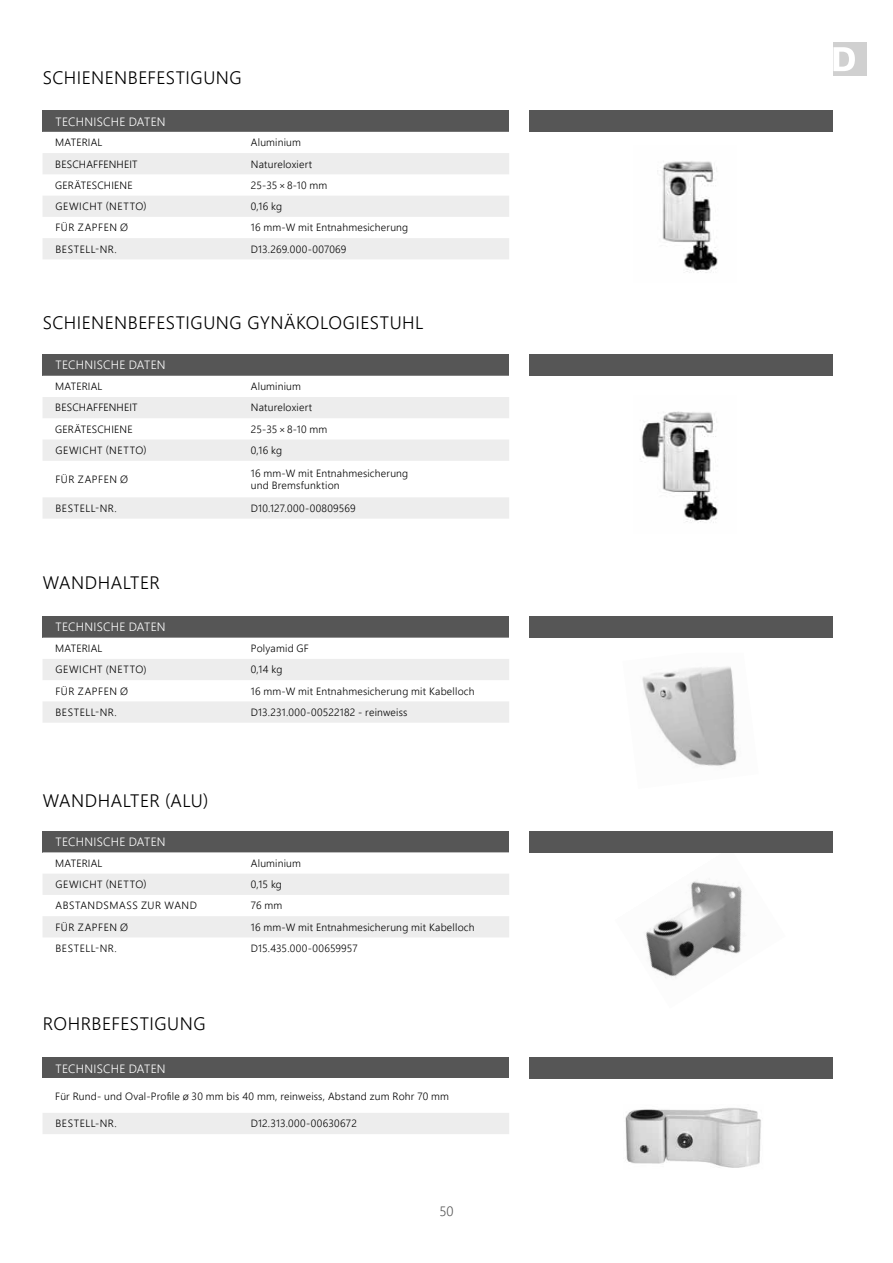
<style>
.page{position:relative;width:893px;height:1263px;background:#fff}
.page>*{position:absolute;margin:0;border:0;box-sizing:border-box;transform-origin:0 0}
.t1{font:300 18px "Segoe UI";letter-spacing:.03em;color:#000}
.t2{font:300 13.5px "Segoe UI";color:#565656}
.t3{font:300 12px "Segoe UI";letter-spacing:.025em;color:#fff}
.t4{font:300 10.5px/12.6px "Segoe UI";letter-spacing:.02em;color:#000}
.t5{font:300 10.5px "Segoe UI";letter-spacing:.055em;color:#000}
.t6{font:300 10.5px "Segoe UI";letter-spacing:.05em;color:#000}
.t7{font:300 10.5px "Segoe UI";letter-spacing:.045em;color:#000}
</style>
<div class="page">
<div style="left:833px;top:43px;width:34px;height:33px;background:#d0d0d0"></div>
<svg style="left:833px;top:47px;width:22px;height:24px"></svg>
<img style="left:625px;top:1108px;width:136px;height:60px">
<img style="left:614px;top:852px;width:172px;height:126px">
<div style="left:530px;top:1057px;width:303px;height:22px;background:#565656"></div>
<div style="left:530px;top:831px;width:303px;height:21px;background:#565656"></div>
<img style="left:657px;top:161px;width:61px;height:112px">
<img style="left:641px;top:411px;width:77px;height:112px">
<img style="left:642px;top:666px;width:95px;height:100px">
<div style="left:530px;top:111px;width:303px;height:21px;background:#565656"></div>
<div style="left:530px;top:616px;width:303px;height:22px;background:#565656"></div>
<div style="left:530px;top:354px;width:303px;height:22px;background:#565656"></div>
<div style="left:43px;top:1057px;width:466px;height:22px;background:#565656"></div>
<div style="left:43px;top:1113px;width:466px;height:21px;background:#ededed"></div>
<div style="left:43px;top:831px;width:466px;height:21px;background:#565656"></div>
<svg style="left:43px;top:852px;width:466px;height:85px"></svg>
<div style="left:43px;top:111px;width:466px;height:21px;background:#565656"></div>
<svg style="left:43px;top:153px;width:466px;height:106px;fill:#ededed"></svg>
<div style="left:43px;top:616px;width:466px;height:22px;background:#565656"></div>
<svg style="left:43px;top:659px;width:466px;height:64px"></svg>
<div style="left:43px;top:354px;width:466px;height:22px;background:#565656"></div>
<svg style="left:43px;top:397px;width:466px;height:122px;fill:#f0f0f0"></svg>
<h1 class="t1" style="left:43px;top:61px;width:200px">SCHIENENBEFESTIGUNG</h1>
<p class="t3" style="left:55px;top:110px;width:112px">TECHNISCHE DATEN</p>
<p class="t4" style="left:55px;top:135px;width:49px">MATERIAL</p>
<p class="t4" style="left:251px;top:135px;width:52px">Aluminium</p>
<p class="t4" style="left:55px;top:156px;width:84px">BESCHAFFENHEIT</p>
<p class="t4" style="left:251px;top:156px;width:63px">Natureloxiert</p>
<p class="t4" style="left:55px;top:178px;width:79px">GERÄTESCHIENE</p>
<p class="t4" style="left:251px;top:178px;width:78px">25-35×8-10 mm</p>
<p class="t5" style="left:55px;top:196px;width:93px">GEWICHT (NETTO)</p>
<p class="t4" style="left:251px;top:199px;width:33px">0,16 kg</p>
<p class="t7" style="left:55px;top:218px;width:74px">FÜR ZAPFEN Ø</p>
<p class="t4" style="left:251px;top:220px;width:159px">16 mm-W mit Entnahmesicherung</p>
<p class="t6" style="left:55px;top:239px;width:63px">BESTELL-NR.</p>
<p class="t4" style="left:251px;top:242px;width:97px">D13.269.000-007069</p>
<h1 class="t1" style="left:43px;top:305px;width:382px">SCHIENENBEFESTIGUNG GYNÄKOLOGIESTUHL</h1>
<p class="t3" style="left:55px;top:354px;width:112px">TECHNISCHE DATEN</p>
<p class="t4" style="left:55px;top:379px;width:49px">MATERIAL</p>
<p class="t4" style="left:251px;top:379px;width:52px">Aluminium</p>
<p class="t4" style="left:55px;top:400px;width:84px">BESCHAFFENHEIT</p>
<p class="t4" style="left:251px;top:400px;width:63px">Natureloxiert</p>
<p class="t4" style="left:55px;top:422px;width:79px">GERÄTESCHIENE</p>
<p class="t4" style="left:251px;top:422px;width:78px">25-35×8-10 mm</p>
<p class="t5" style="left:55px;top:440px;width:93px">GEWICHT (NETTO)</p>
<p class="t4" style="left:251px;top:443px;width:33px">0,16 kg</p>
<p class="t7" style="left:55px;top:469px;width:74px">FÜR ZAPFEN Ø</p>
<p class="t4" style="left:251px;top:466px;width:159px">16 mm-W mit Entnahmesicherung und Bremsfunktion</p>
<p class="t6" style="left:55px;top:498px;width:63px">BESTELL-NR.</p>
<p class="t4" style="left:251px;top:501px;width:106px">D10.127.000-00809569</p>
<h1 class="t1" style="left:43px;top:566px;width:118px">WANDHALTER</h1>
<p class="t3" style="left:55px;top:616px;width:112px">TECHNISCHE DATEN</p>
<p class="t4" style="left:55px;top:641px;width:49px">MATERIAL</p>
<p class="t4" style="left:251px;top:641px;width:60px">Polyamid GF</p>
<p class="t5" style="left:55px;top:660px;width:93px">GEWICHT (NETTO)</p>
<p class="t4" style="left:251px;top:662px;width:33px">0,14 kg</p>
<p class="t7" style="left:55px;top:681px;width:74px">FÜR ZAPFEN Ø</p>
<p class="t4" style="left:251px;top:683px;width:225px">16 mm-W mit Entnahmesicherung mit Kabelloch</p>
<p class="t6" style="left:55px;top:702px;width:63px">BESTELL-NR.</p>
<p class="t4" style="left:251px;top:705px;width:158px">D13.231.000-00522182 - reinweiss</p>
<h1 class="t1" style="left:43px;top:783px;width:167px">WANDHALTER (ALU)</h1>
<p class="t3" style="left:55px;top:830px;width:112px">TECHNISCHE DATEN</p>
<p class="t4" style="left:55px;top:856px;width:49px">MATERIAL</p>
<p class="t4" style="left:251px;top:856px;width:52px">Aluminium</p>
<p class="t5" style="left:55px;top:874px;width:93px">GEWICHT (NETTO)</p>
<p class="t4" style="left:251px;top:877px;width:33px">0,15 kg</p>
<p class="t5" style="left:55px;top:896px;width:143px">ABSTANDSMASS ZUR WAND</p>
<p class="t4" style="left:251px;top:898px;width:33px">76 mm</p>
<p class="t7" style="left:55px;top:917px;width:74px">FÜR ZAPFEN Ø</p>
<p class="t4" style="left:251px;top:919px;width:225px">16 mm-W mit Entnahmesicherung mit Kabelloch</p>
<p class="t6" style="left:55px;top:938px;width:63px">BESTELL-NR.</p>
<p class="t4" style="left:251px;top:941px;width:108px">D15.435.000-00659957</p>
<h1 class="t1" style="left:43px;top:1007px;width:164px">ROHRBEFESTIGUNG</h1>
<p class="t3" style="left:55px;top:1057px;width:112px">TECHNISCHE DATEN</p>
<p class="t4" style="left:55px;top:1088px;width:395px">Für Rund- und Oval-Profile ø 30 mm bis 40 mm, reinweiss, Abstand zum Rohr 70 mm</p>
<p class="t6" style="left:55px;top:1114px;width:63px">BESTELL-NR.</p>
<p class="t4" style="left:251px;top:1116px;width:107px">D12.313.000-00630672</p>
<p class="t2" style="left:439px;top:1199px;width:16px">50</p>
</div>
